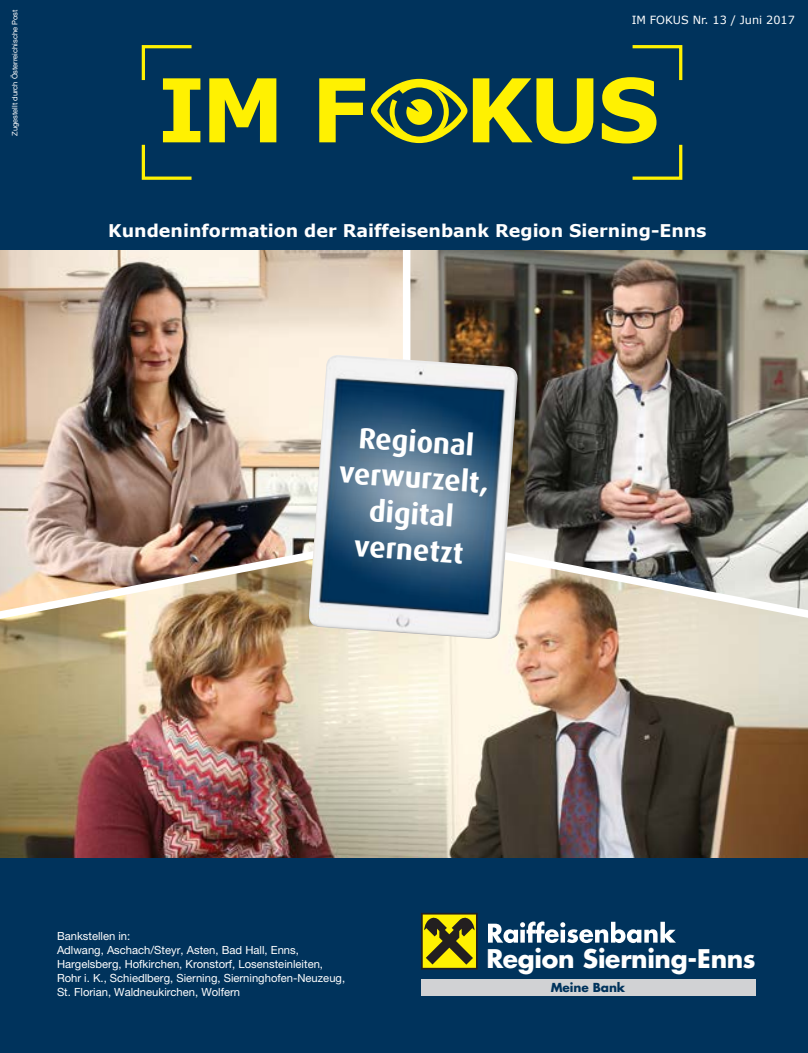
<style>
.page{position:relative;width:808px;height:1053px;background:#fff}
.page>*{position:absolute;margin:0;border:0;box-sizing:border-box;transform-origin:0 0}
.t1{font:700 88px "Verdana";color:#fff101}
.t2{font:700 29.25px/36.1px "Dax Pro";color:#fff;text-align:center}
.t3{font:700 25px "Futura";letter-spacing:-.015em;color:#fff}
.t4{font:700 17.5px "Verdana";color:#fff}
.t5{font:700 12.12px "Futura LT Pro";letter-spacing:-.005em;color:#00335c}
.t6{font:11.25px/14px "Helvetica Neue LT Pro";color:#fff}
.t7{font:11.25px "Verdana";color:#fff}
.t8{font:7.5px "Helvetica Neue LT Pro";color:#fff}
</style>
<div class="page">
<img style="left:0;top:250px;width:403px;height:278px">
<img style="left:410px;top:250px;width:398px;height:278px">
<img style="left:0;top:627px;width:808px;height:230px">
<img style="left:0;top:528px;width:308px;height:99px">
<img style="left:518px;top:528px;width:290px;height:99px">
<div style="left:0;top:857px;width:808px;height:195px;background:#00335c"></div>
<div style="left:0;top:0;width:808px;height:237px;background:#00335c"></div>
<svg style="left:141px;top:45px;width:51px;height:36px"></svg>
<svg style="left:632px;top:45px;width:51px;height:36px"></svg>
<svg style="left:632px;top:144px;width:51px;height:36px"></svg>
<svg style="left:141px;top:144px;width:51px;height:36px"></svg>
<div style="left:0;top:213px;width:808px;height:37px;background:#00335c"></div>
<div style="left:371px;top:79px;width:96px;height:64px;border:6px solid #fff101;border-radius:50%"></div>
<div style="left:390px;top:82px;width:59px;height:60px;border:5px solid #fff101;border-radius:50%"></div>
<div style="left:406px;top:99px;width:26px;height:26px;background:#fff101;border-radius:50%"></div>
<svg style="left:390px;top:90px;width:29px;height:22px"></svg>
<svg style="left:488px;top:921px;width:188px;height:21px"></svg>
<div style="left:421px;top:979px;width:334px;height:17px;background:#d1d2d4"></div>
<svg style="left:421px;top:913px;width:57px;height:56px"></svg>
<div style="left:423px;top:914px;width:53px;height:53px;background:#fff101"></div>
<svg style="left:424px;top:917px;width:50px;height:47px"></svg>
<img style="left:308px;top:355px;width:210px;height:284px">
<p class="t8" style="left:10px;top:136px;width:128px;rotate:-90deg">Zugestellt durch Österreichische Post</p>
<p class="t7" style="left:632px;top:12px;width:165px">IM FOKUS Nr. 13 / Juni 2017</p>
<h1 class="t1" style="left:158px;top:48px;width:503px">IM F KUS</h1>
<h3 class="t4" style="left:108px;top:218px;width:600px">Kundeninformation der Raiffeisenbank Region Sierning-Enns</h3>
<h2 class="t2" style="left:343px;top:418px;width:152px;rotate:4deg">Regional verwurzelt, digital vernetzt</h2>
<p class="t6" style="left:57px;top:929px;width:290px">Bankstellen in:<br>Adlwang, Aschach/Steyr, Asten, Bad Hall, Enns, Hargelsberg, Hofkirchen, Kronstorf, Losensteinleiten, Rohr i. K., Schiedlberg, Sierning, Sierninghofen-Neuzeug, St. Florian, Waldneukirchen, Wolfern</p>
<h3 class="t3" style="left:486px;top:940px;width:271px">Region Sierning-Enns</h3>
<p class="t5" style="left:551px;top:978px;width:76px">Meine Bank</p>
</div>
